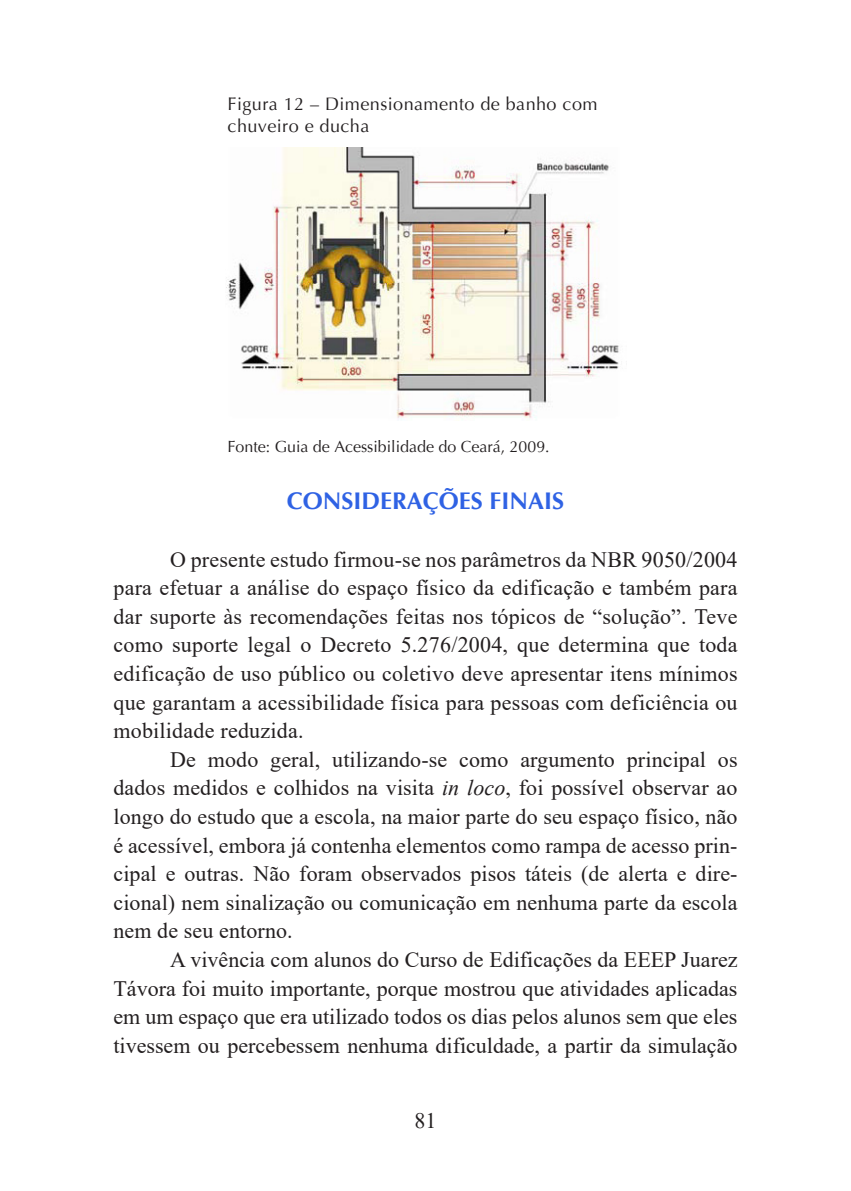
<style>
.page{position:relative;width:851px;height:1191px;background:#fff}
.page>*{position:absolute;margin:0;border:0;box-sizing:border-box;transform-origin:0 0}
.SUBTITULO_1{font:700 24px "Optima";color:#2f62e4}
.t1{font:22px/28.6px "Times New Roman";letter-spacing:.005em;color:#231f20;text-align:justify}
.Imagens__Tabelas__Qu{font:18px "Optima";letter-spacing:.025em;color:#231f20}
.Fonte_de_pesquisa{font:16px "Optima";color:#231f20}
.s1{font-style:italic}
</style>
<div class="page">
<img style="left:226px;top:147px;width:393px;height:273px">
<p class="Imagens__Tabelas__Qu" style="left:227px;top:93px;width:371px">Figura 12 – Dimensionamento de banho com</p>
<p class="Imagens__Tabelas__Qu" style="left:227px;top:115px;width:143px">chuveiro e ducha</p>
<p class="Fonte_de_pesquisa" style="left:227px;top:437px;width:323px">Fonte: Guia de Acessibilidade do Ceará, 2009.</p>
<p class="SUBTITULO_1" style="left:287px;top:487px;width:279px">CONSIDERAÇÕES FINAIS</p>
<p class="t1" style="left:113px;top:544px;width:625px;text-indent:57px">O presente estudo firmou-se nos parâmetros da NBR 9050/2004 para efetuar a análise do espaço físico da edificação e também para dar suporte às recomendações feitas nos tópicos de “solução”. Teve como suporte legal o Decreto 5.276/2004, que determina que toda edificação de uso público ou coletivo deve apresentar itens mínimos que garantam a acessibilidade física para pessoas com deficiência ou mobilidade reduzida.</p>
<p class="t1" style="left:113px;top:744px;width:625px;text-indent:57px">De modo geral, utilizando-se como argumento principal os dados medidos e colhidos na visita <span class="s1">in loco</span>, foi possível observar ao longo do estudo que a escola, na maior parte do seu espaço físico, não é acessível, embora já contenha elementos como rampa de acesso prin&shy;cipal e outras. Não foram observados pisos táteis (de alerta e dire&shy;cional) nem sinalização ou comunicação em nenhuma parte da escola nem de seu entorno.</p>
<p class="t1" style="left:113px;top:944px;width:625px;text-indent:57px">A vivência com alunos do Curso de Edificações da EEEP Juarez Távora foi muito importante, porque mostrou que atividades aplicadas em um espaço que era utilizado todos os dias pelos alunos sem que eles tivessem ou percebessem nenhuma dificuldade, a partir da simulação</p>
<p class="t1" style="left:414px;top:1105px;width:23px">81</p>
</div>
